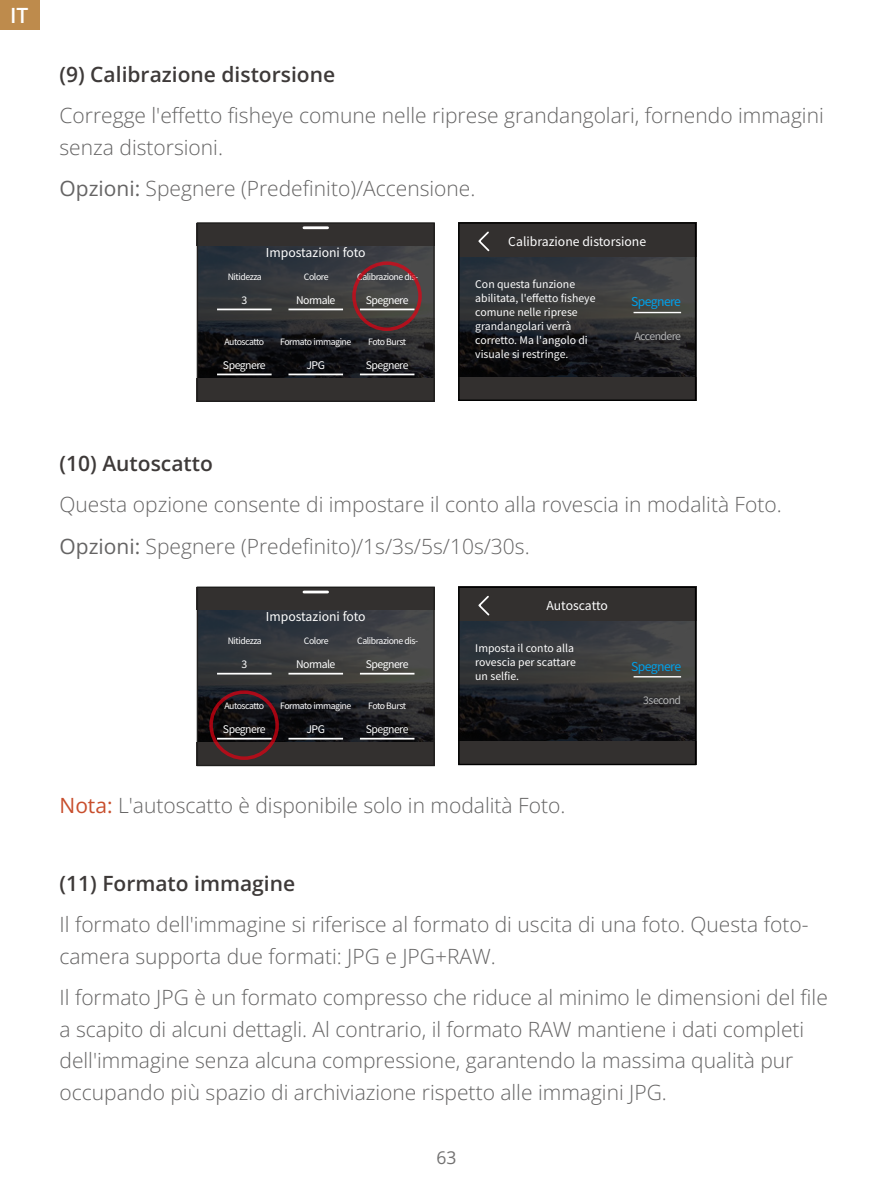
<style>
.page{position:relative;width:893px;height:1191px;background:#fff}
.page>*{position:absolute;margin:0;border:0;box-sizing:border-box;transform-origin:0 0}
.t1{font:300 21px/31.5px "Open Sans";color:#656464}
.t2{font:600 21px "Open Sans";color:#3e3a39}
.t3{font:600 21px "Open Sans";color:#fff}
.t4{font:17.5px "Open Sans";color:#727171}
.t5{font:12.25px "Noto Sans SC";color:#fff}
.t6{font:12.25px "Noto Sans SC";letter-spacing:-.05em;color:#00a0e9}
.t7{font:10.5px/14px "Noto Sans SC";letter-spacing:-.005em;color:#fff}
.t8{font:10.5px "Noto Sans SC";letter-spacing:-.05em;color:#fff}
.t9{font:10.5px "Noto Sans SC";letter-spacing:-.05em;color:#b5b6b6}
.t10{font:8.75px "Noto Sans SC";letter-spacing:-.05em;color:#fff}
.s1{font-weight:400}
.s2{font-weight:400;color:#c84e2c}
</style>
<div class="page">
<div style="left:0;top:0;width:40px;height:30px;background:#be8b4c"></div>
<svg style="left:199px;top:246px;width:234px;height:132px;background:#2c2d30"></svg>
<div style="left:197px;top:223px;width:238px;height:23px;background:#33302f"></div>
<div style="left:197px;top:378px;width:238px;height:23px;background:#33302f"></div>
<div style="left:197px;top:222px;width:238px;height:180px;border:1px solid #1f1e1d"></div>
<hr style="left:304px;top:226px;width:24px;height:3px;background:#fff">
<hr style="left:289px;top:308px;width:53px;height:2px;background:#fff">
<hr style="left:289px;top:373px;width:53px;height:2px;background:#fff">
<hr style="left:361px;top:308px;width:53px;height:2px;background:#fff">
<hr style="left:361px;top:373px;width:53px;height:2px;background:#fff">
<hr style="left:218px;top:308px;width:53px;height:2px;background:#fff">
<hr style="left:218px;top:373px;width:53px;height:2px;background:#fff">
<svg style="left:199px;top:610px;width:234px;height:132px;background:#2e2f32"></svg>
<div style="left:197px;top:587px;width:238px;height:23px;background:#33302f"></div>
<div style="left:197px;top:742px;width:238px;height:23px;background:#33302f"></div>
<div style="left:197px;top:586px;width:238px;height:180px;border:1px solid #1f1e1d"></div>
<hr style="left:304px;top:590px;width:24px;height:3px;background:#fff">
<hr style="left:289px;top:673px;width:53px;height:1px;background:#fff">
<hr style="left:289px;top:738px;width:53px;height:1px;background:#fff">
<hr style="left:361px;top:673px;width:53px;height:1px;background:#fff">
<hr style="left:361px;top:738px;width:53px;height:1px;background:#fff">
<hr style="left:218px;top:673px;width:53px;height:1px;background:#fff">
<hr style="left:218px;top:738px;width:53px;height:1px;background:#fff">
<svg style="left:460px;top:257px;width:234px;height:120px;background:#2a2c2e"></svg>
<hr style="left:634px;top:312px;width:46px;height:1px;background:#fff">
<div style="left:458px;top:222px;width:238px;height:35px;background:#33302f"></div>
<div style="left:458px;top:377px;width:238px;height:24px;background:#33302f"></div>
<svg style="left:478px;top:231px;width:12px;height:21px"></svg>
<div style="left:458px;top:222px;width:238px;height:179px;border:1px solid #000"></div>
<svg style="left:460px;top:621px;width:234px;height:120px;background:#2a2c2e"></svg>
<hr style="left:634px;top:676px;width:46px;height:1px;background:#fff">
<div style="left:458px;top:586px;width:238px;height:35px;background:#33302f"></div>
<div style="left:458px;top:741px;width:238px;height:24px;background:#33302f"></div>
<svg style="left:478px;top:595px;width:12px;height:21px"></svg>
<div style="left:458px;top:586px;width:238px;height:179px;border:1px solid #000"></div>
<div style="left:352px;top:261px;width:70px;height:70px;border:4px solid #e60012;border-radius:50%"></div>
<div style="left:209px;top:690px;width:70px;height:70px;border:4px solid #e60012;border-radius:50%"></div>
<p class="t3" style="left:10px;top:1px;width:20px">IT</p>
<p class="t2" style="left:60px;top:60px;width:277px">(9) Calibrazione distorsione</p>
<p class="t1" style="left:60px;top:99px;width:766px">Corregge l'effetto fisheye comune nelle riprese grandangolari, fornendo immagini senza distorsioni.</p>
<p class="t1" style="left:60px;top:172px;width:417px"><span class="s1">Opzioni:</span> Spegnere (Predefinito)/Accensione.</p>
<p class="t5" style="left:508px;top:234px;width:139px">Calibrazione distorsione</p>
<p class="t5" style="left:266px;top:245px;width:101px">Impostazioni foto</p>
<p class="t10" style="left:228px;top:272px;width:36px">Nitidezza</p>
<p class="t10" style="left:304px;top:272px;width:26px">Colore</p>
<p class="t10" style="left:357px;top:272px;width:62px">Calibrazione dis-</p>
<p class="t7" style="left:241px;top:293px;width:7px">3</p>
<p class="t8" style="left:296px;top:294px;width:41px">Normale</p>
<p class="t8" style="left:366px;top:294px;width:44px">Spegnere</p>
<p class="t10" style="left:224px;top:337px;width:41px">Autoscatto</p>
<p class="t10" style="left:280px;top:337px;width:73px">Formato immagine</p>
<p class="t10" style="left:368px;top:337px;width:39px">Foto Burst</p>
<p class="t8" style="left:223px;top:359px;width:44px">Spegnere</p>
<p class="t7" style="left:307px;top:358px;width:20px">JPG</p>
<p class="t8" style="left:366px;top:359px;width:44px">Spegnere</p>
<p class="t7" style="left:475px;top:277px;width:122px">Con questa funzione abilitata, l'effetto fisheye comune nelle riprese grandangolari verrà corretto. Ma l'angolo di visuale si restringe.</p>
<p class="t6" style="left:631px;top:295px;width:51px">Spegnere</p>
<p class="t9" style="left:634px;top:330px;width:48px">Accendere</p>
<p class="t2" style="left:60px;top:449px;width:155px">(10) Autoscatto</p>
<p class="t1" style="left:60px;top:483px;width:724px;line-height:41.3px">Questa opzione consente di impostare il conto alla rovescia in modalità Foto.<br><span class="s1">Opzioni:</span> Spegnere (Predefinito)/1s/3s/5s/10s/30s.</p>
<p class="t5" style="left:266px;top:609px;width:101px">Impostazioni foto</p>
<p class="t10" style="left:228px;top:636px;width:36px">Nitidezza</p>
<p class="t10" style="left:304px;top:636px;width:26px">Colore</p>
<p class="t10" style="left:357px;top:636px;width:62px">Calibrazione dis-</p>
<p class="t7" style="left:241px;top:657px;width:7px">3</p>
<p class="t8" style="left:296px;top:658px;width:41px">Normale</p>
<p class="t8" style="left:366px;top:658px;width:44px">Spegnere</p>
<p class="t10" style="left:224px;top:701px;width:41px">Autoscatto</p>
<p class="t10" style="left:280px;top:701px;width:73px">Formato immagine</p>
<p class="t10" style="left:368px;top:701px;width:39px">Foto Burst</p>
<p class="t8" style="left:223px;top:723px;width:44px">Spegnere</p>
<p class="t7" style="left:307px;top:722px;width:20px">JPG</p>
<p class="t8" style="left:366px;top:723px;width:44px">Spegnere</p>
<p class="t5" style="left:546px;top:598px;width:63px">Autoscatto</p>
<p class="t7" style="left:475px;top:641px;width:102px">Imposta il conto alla rovescia per scattare un selfie.</p>
<p class="t1" style="left:60px;top:789px;width:507px"><span class="s2">Nota:</span> L'autoscatto è disponibile solo in modalità Foto.</p>
<p class="t6" style="left:631px;top:659px;width:51px">Spegnere</p>
<p class="t9" style="left:643px;top:694px;width:39px">3second</p>
<p class="t2" style="left:60px;top:869px;width:237px">(11) Formato immagine</p>
<p class="t1" style="left:60px;top:908px;width:751px">Il formato dell'immagine si riferisce al formato di uscita di una foto. Questa foto&shy;camera supporta due formati: JPG e JPG+RAW.</p>
<p class="t1" style="left:60px;top:981px;width:770px">Il formato JPG è un formato compresso che riduce al minimo le dimensioni del file a scapito di alcuni dettagli. Al contrario, il formato RAW mantiene i dati completi dell'immagine senza alcuna compressione, garantendo la massima qualità pur occupando più spazio di archiviazione rispetto alle immagini JPG.</p>
<p class="t4" style="left:436px;top:1145px;width:22px">63</p>
</div>
